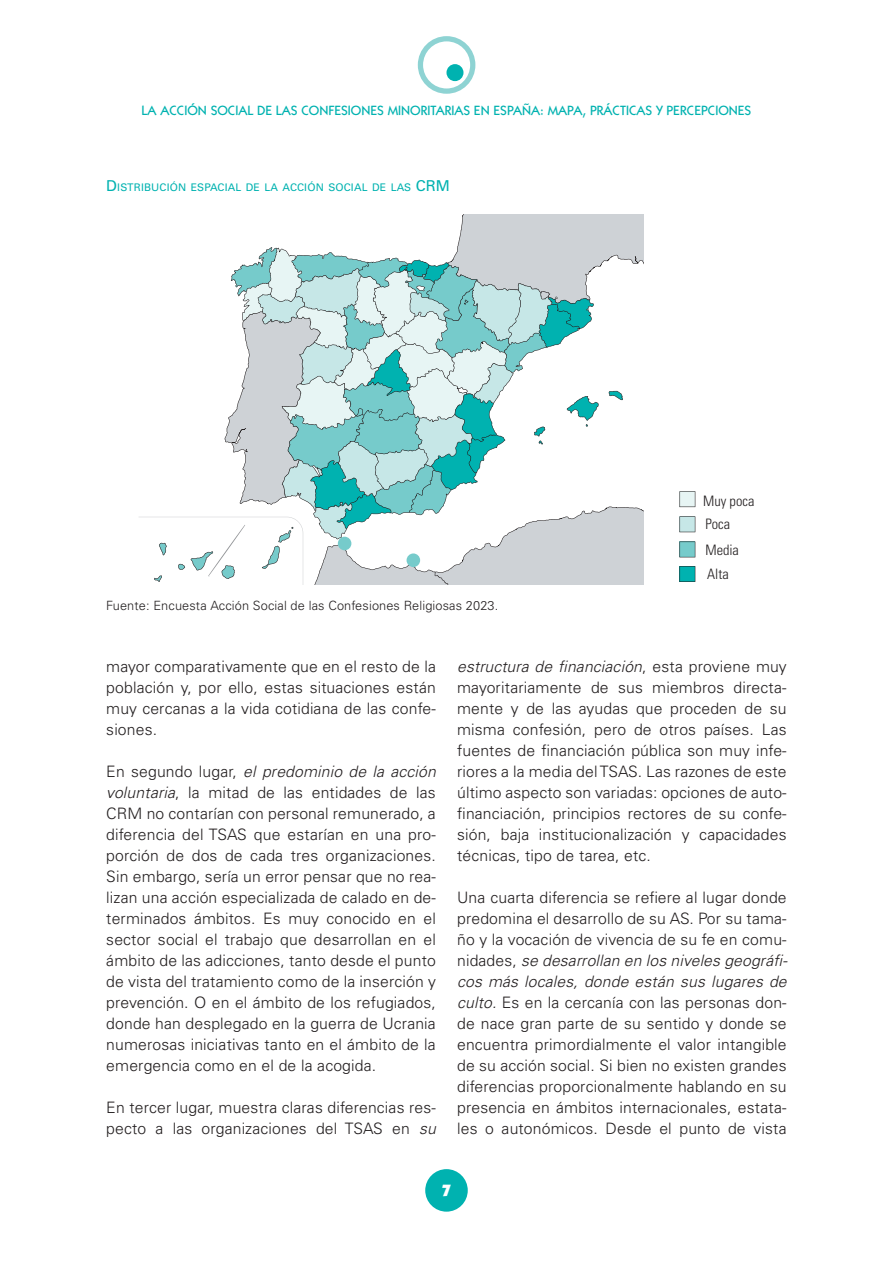
<style>
.page{position:relative;width:893px;height:1263px;background:#fff}
.page>*{position:absolute;margin:0;border:0;box-sizing:border-box;transform-origin:0 0}
.t1{font:900 16.5px "ITC Kabel Std";color:#fff}
.t2{font:300 15.75px/21px "Univers LT Std";letter-spacing:.01em;color:#231f20;text-align:justify}
.t3{font:300 condensed 14.4px/23.5px "Univers LT Std";color:#231f20}
.t4{font:500 13.5px "ITC Kabel Std";color:#00b2b0}
.t5{font:300 12.75px "Univers LT Std";letter-spacing:.01em;color:#231f20}
.t6{font:10.5px "Univers LT Std";letter-spacing:.015em;color:#00b2b0}
.s1{font-size:15px}
.s2{font-style:italic}
</style>
<div class="page">
<div style="left:425px;top:1169px;width:43px;height:43px;background:#00b2b0;border-radius:50%"></div>
<div style="left:446px;top:64px;width:17px;height:17px;background:#00b2b0;border-radius:50%"></div>
<div style="left:418px;top:36px;width:57px;height:58px;border:5px solid #8ed3d3;border-radius:50%"></div>
<svg style="left:679px;top:491px;width:16px;height:16px"></svg>
<svg style="left:679px;top:516px;width:16px;height:16px"></svg>
<svg style="left:679px;top:541px;width:16px;height:16px"></svg>
<svg style="left:679px;top:566px;width:16px;height:16px"></svg>
<svg style="left:139px;top:214px;width:505px;height:371px"></svg>
<div style="left:407px;top:553px;width:13px;height:14px;background:#76cbcb;border-radius:50%"></div>
<div style="left:338px;top:537px;width:13px;height:13px;background:#76cbcb;border-radius:50%"></div>
<p class="t4" style="left:142px;top:102px;width:611px">LA ACCIÓN SOCIAL DE LAS CONFESIONES MINORITARIAS EN ESPAÑA: MAPA, PRÁCTICAS Y PERCEPCIONES</p>
<p class="t6" style="left:106px;top:181px;width:345px"><span class="s1">D</span>ISTRIBUCIÓN ESPACIAL DE LA ACCIÓN SOCIAL DE LAS <span class="s1">CRM</span></p>
<p class="t5" style="left:106px;top:598px;width:393px">Fuente: Encuesta Acción Social de las Confesiones Religiosas 2023.</p>
<p class="t3" style="left:703px;top:489px;width:53px">Muy poca<br>Poca</p>
<p class="t3" style="left:705px;top:538px;width:35px">Media</p>
<p class="t3" style="left:707px;top:562px;width:23px">Alta</p>
<p class="t2" style="left:106px;top:656px;width:331px">mayor comparativamente que en el resto de la población y, por ello, estas situaciones están muy cercanas a la vida cotidiana de las confe&shy;siones.</p>
<p class="t2" style="left:106px;top:761px;width:331px">En segundo lugar, <span class="s2">el predominio de la acción voluntaria</span>, la mitad de las entidades de las CRM no contarían con personal remunerado, a diferencia del TSAS que estarían en una pro&shy;porción de dos de cada tres organizaciones.<br>Sin embargo, sería un error pensar que no rea&shy;lizan una acción especializada de calado en de&shy;terminados ámbitos. Es muy conocido en el sector social el trabajo que desarrollan en el ámbito de las adicciones, tanto desde el punto de vista del tratamiento como de la inserción y prevención. O en el ámbito de los refugiados, donde han desplegado en la guerra de Ucrania numerosas iniciativas tanto en el ámbito de la emergencia como en el de la acogida.</p>
<p class="t2" style="left:106px;top:1097px;width:331px">En tercer lugar, muestra claras diferencias res&shy;pecto a las organizaciones del TSAS en <span class="s2">su</span></p>
<p class="t2" style="left:457px;top:656px;width:331px"><span class="s2">estructura de financiación</span>, esta proviene muy mayoritariamente de sus miembros directa&shy;mente y de las ayudas que proceden de su misma confesión, pero de otros países. Las fuentes de financiación pública son muy infe&shy;riores a la media del TSAS. Las razones de este último aspecto son variadas: opciones de auto&shy;financiación, principios rectores de su confe&shy;sión, baja institucionalización y capacidades técnicas, tipo de tarea, etc.</p>
<p class="t2" style="left:457px;top:887px;width:332px">Una cuarta diferencia se refiere al lugar donde predomina el desarrollo de su AS. Por su tama&shy;ño y la vocación de vivencia de su fe en comu&shy;nidades, <span class="s2">se desarrollan en los niveles geográfi&shy;cos más locales, donde están sus lugares de culto.</span> Es en la cercanía con las personas don&shy;de nace gran parte de su sentido y donde se encuentra primordialmente el valor intangible de su acción social. Si bien no existen grandes diferencias proporcionalmente hablando en su presencia en ámbitos internacionales, estata&shy;les o autonómicos. Desde el punto de vista</p>
<p class="t1" style="left:442px;top:1180px;width:11px">7</p>
</div>
